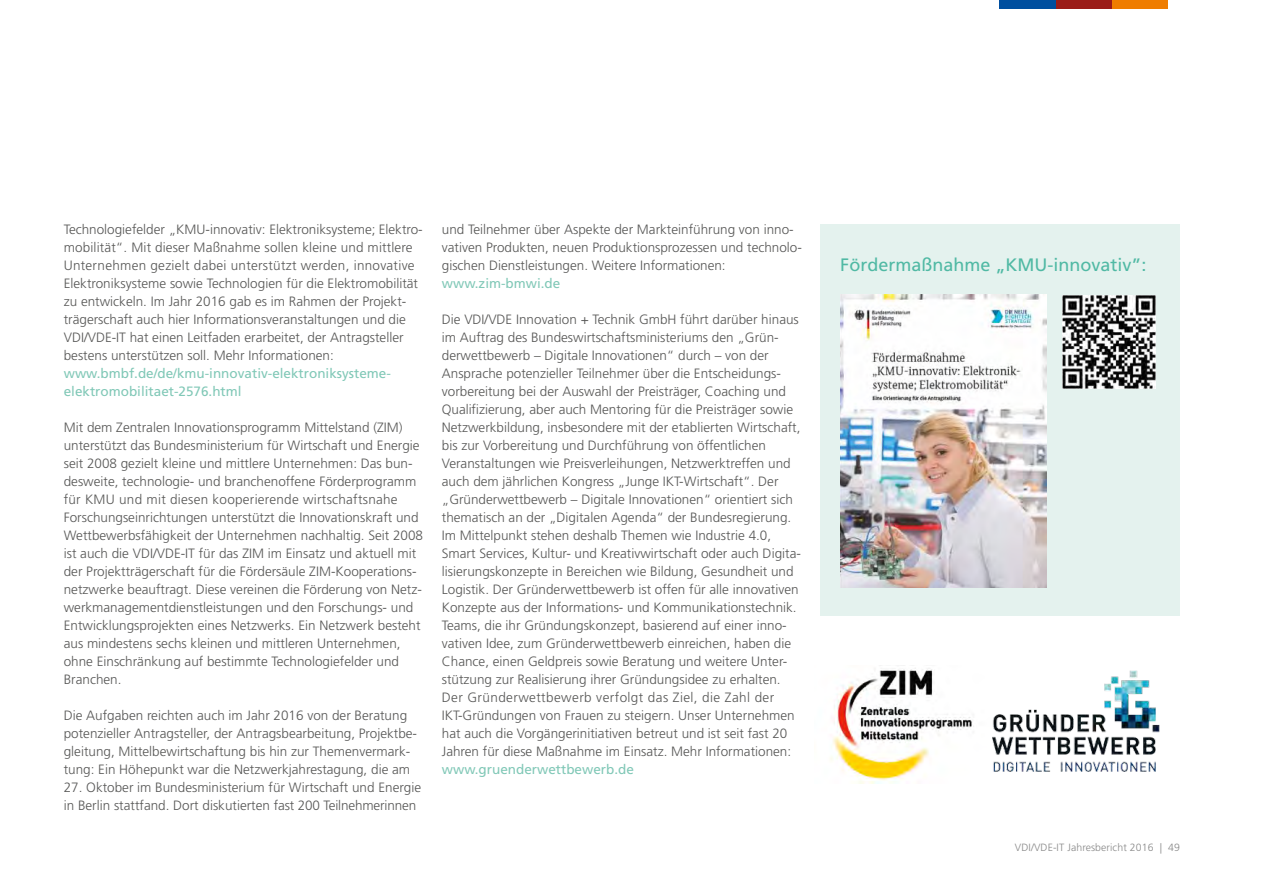
<style>
.page{position:relative;width:1263px;height:893px;background:#fff}
.page>*{position:absolute;margin:0;border:0;box-sizing:border-box;transform-origin:0 0}
.t1{font:18px "Frutiger LT Pro";color:#50b9a4}
.t2{font:300 13.5px/18px "Frutiger LT Pro";color:#575756}
.t3{font:13.5px/18px "Frutiger LT Pro";color:#81c8b7}
.t4{font:300 10.5px "Frutiger LT Pro";letter-spacing:.01em;color:#878787}
</style>
<div class="page">
<div style="left:820px;top:224px;width:359px;height:391px;background:#e4f2ee"></div>
<img style="left:840px;top:295px;width:207px;height:293px">
<img style="left:992px;top:670px;width:168px;height:102px">
<div style="left:1112px;top:0;width:56px;height:9px;background:#ef7d00"></div>
<div style="left:1055px;top:0;width:57px;height:9px;background:#9b1c18"></div>
<div style="left:999px;top:0;width:56px;height:9px;background:#004f9f"></div>
<img style="left:830px;top:665px;width:144px;height:118px">
<img style="left:1063px;top:296px;width:92px;height:92px">
<p class="t2" style="left:64px;top:220px;width:360px">Technologiefelder „KMU-innovativ: Elektroniksysteme; Elektro&shy;mobilität“. Mit dieser Maßnahme sollen kleine und mittlere Unternehmen gezielt dabei unterstützt werden, innovative Elektroniksysteme sowie Technologien für die Elektromobilität zu entwickeln. Im Jahr 2016 gab es im Rahmen der Projekt&shy;trägerschaft auch hier Informationsveranstaltungen und die VDI/VDE-IT hat einen Leitfaden erarbeitet, der Antragsteller bestens unterstützen soll. Mehr Informationen:</p>
<p class="t3" style="left:64px;top:364px;width:329px">www.bmbf.de/de/kmu-innovativ-elektroniksysteme&shy;elektromobilitaet-2576.html</p>
<p class="t2" style="left:64px;top:418px;width:361px">Mit dem Zentralen Innovationsprogramm Mittelstand (ZIM) unterstützt das Bundesministerium für Wirtschaft und Energie seit 2008 gezielt kleine und mittlere Unternehmen: Das bun&shy;desweite, technologie- und branchenoffene Förderprogramm für KMU und mit diesen kooperierende wirtschaftsnahe Forschungseinrichtungen unterstützt die Innovationskraft und Wettbewerbsfähigkeit der Unternehmen nachhaltig. Seit 2008 ist auch die VDI/VDE-IT für das ZIM im Einsatz und aktuell mit der Projektträgerschaft für die Fördersäule ZIM-Kooperations&shy;netzwerke beauftragt. Diese vereinen die Förderung von Netz&shy;werkmanagementdienstleistungen und den Forschungs- und Entwicklungsprojekten eines Netzwerks. Ein Netzwerk besteht aus mindestens sechs kleinen und mittleren Unternehmen, ohne Einschränkung auf bestimmte Technologiefelder und Branchen.</p>
<p class="t2" style="left:64px;top:706px;width:355px">Die Aufgaben reichten auch im Jahr 2016 von der Beratung potenzieller Antragsteller, der Antragsbearbeitung, Projektbe&shy;gleitung, Mittelbewirtschaftung bis hin zur Themenvermark&shy;tung: Ein Höhepunkt war die Netzwerkjahrestagung, die am</p>
<p class="t2" style="left:64px;top:778px;width:359px">27. Oktober im Bundesministerium für Wirtschaft und Energie in Berlin stattfand. Dort diskutierten fast 200 Teilnehmerinnen</p>
<p class="t2" style="left:442px;top:220px;width:362px">und Teilnehmer über Aspekte der Markteinführung von inno&shy;vativen Produkten, neuen Produktionsprozessen und technolo&shy;gischen Dienstleistungen. Weitere Informationen:</p>
<p class="t3" style="left:442px;top:274px;width:120px">www.zim-bmwi.de</p>
<p class="t2" style="left:442px;top:310px;width:360px">Die VDI/VDE Innovation + Technik GmbH führt darüber hinaus im Auftrag des Bundeswirtschaftsministeriums den „Grün&shy;derwettbewerb – Digitale Innovationen“ durch – von der Ansprache potenzieller Teilnehmer über die Entscheidungs&shy;vorbereitung bei der Auswahl der Preisträger, Coaching und Qualifizierung, aber auch Mentoring für die Preisträger sowie Netzwerkbildung, insbesondere mit der etablierten Wirtschaft, bis zur Vorbereitung und Durchführung von öffentlichen Veranstaltungen wie Preisverleihungen, Netzwerktreffen und auch dem jährlichen Kongress „Junge IKT-Wirtschaft“. Der „Gründerwettbewerb – Digitale Innovationen“ orientiert sich thematisch an der „Digitalen Agenda“ der Bundesregierung.<br>Im Mittelpunkt stehen deshalb Themen wie Industrie 4. 0, Smart Services, Kultur- und Kreativwirtschaft oder auch Digita&shy;lisierungskonzepte in Bereichen wie Bildung, Gesundheit und Logistik. Der Gründerwettbewerb ist offen für alle innovativen Konzepte aus der Informations- und Kommunikationstechnik.<br>Teams, die ihr Gründungskonzept, basierend auf einer inno&shy;vativen Idee, zum Gründerwettbewerb einreichen, haben die Chance, einen Geldpreis sowie Beratung und weitere Unter&shy;stützung zur Realisierung ihrer Gründungsidee zu erhalten.<br>Der Gründerwettbewerb verfolgt das Ziel, die Zahl der IKT-Gründungen von Frauen zu steigern. Unser Unternehmen hat auch die Vorgängerinitiativen betreut und ist seit fast 20<br>Jahren für diese Maßnahme im Einsatz. Mehr Informationen:</p>
<p class="t3" style="left:442px;top:760px;width:194px">www.gruenderwettbewerb.de</p>
<h1 class="t1" style="left:840px;top:254px;width:308px">Fördermaßnahme „KMU-innovativ”:</h1>
<p class="t4" style="left:1015px;top:841px;width:167px">VDI/VDE-IT Jahresbericht 2016 | 49</p>
</div>
